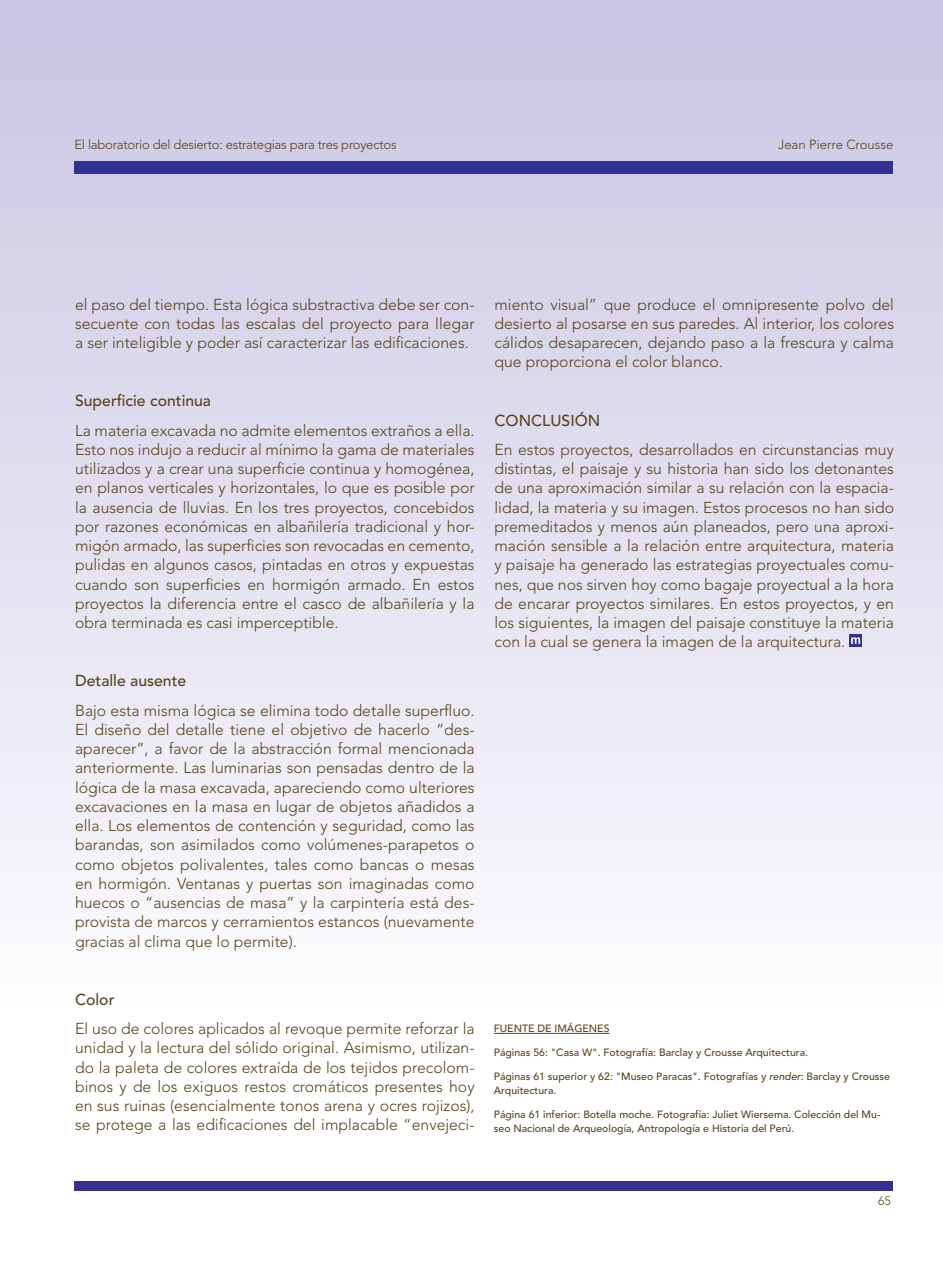
<style>
.page{position:relative;width:943px;height:1265px;background:#fff}
.page>*{position:absolute;margin:0;border:0;box-sizing:border-box;transform-origin:0 0}
.t1{font:300 15.75px/19.2px "Avenir LT Std";color:#574319;text-align:justify}
.t2{font:500 15.75px "Avenir LT Std";color:#574319}
.t3{font:300 13.12px "Avenir LT Std";letter-spacing:-.02em;color:#574319}
.t4{font:300 13.12px "Avenir LT Std";color:#574319}
.t5{font:300 12.25px "Avenir LT Std";color:#574319}
.t6{font:500 10.5px/14px "Avenir LT Std";color:#574319}
.s1{font-style:italic}
</style>
<div class="page">
<div style="left:0;top:0;width:943px;height:1265px;background:linear-gradient(to bottom,#cac6e3,#fff)"></div>
<div style="left:74px;top:1181px;width:819px;height:10px;background:#333092"></div>
<div style="left:74px;top:161px;width:819px;height:12px;background:#333092"></div>
<div style="left:849px;top:634px;width:13px;height:13px;background:#333092"></div>
<svg style="left:851px;top:637px;width:9px;height:7px"></svg>
<hr style="left:494px;top:1033px;width:115px;height:1px;background:#574319">
<p class="t3" style="left:74px;top:137px;width:324px">El laboratorio del desierto: estrategias para tres proyectos</p>
<p class="t4" style="left:778px;top:137px;width:117px">Jean Pierre Crousse</p>
<p class="t1" style="left:75px;top:295px;width:401px">el paso del tiempo. Esta lógica substractiva debe ser con&shy;secuente con todas las escalas del proyecto para llegar a ser inteligible y poder así caracterizar las edificaciones.</p>
<p class="t2" style="left:75px;top:392px;width:137px">Superficie continua</p>
<p class="t1" style="left:75px;top:421px;width:401px">La materia excavada no admite elementos extraños a ella.<br>Esto nos indujo a reducir al mínimo la gama de materiales utilizados y a crear una superficie continua y homogénea, en planos verticales y horizontales, lo que es posible por la ausencia de lluvias. En los tres proyectos, concebidos por razones económicas en albañilería tradicional y hor&shy;migón armado, las superficies son revocadas en cemento, pulidas en algunos casos, pintadas en otros y expuestas cuando son superficies en hormigón armado. En estos proyectos la diferencia entre el casco de albañilería y la obra terminada es casi imperceptible.</p>
<p class="t2" style="left:75px;top:672px;width:113px">Detalle ausente</p>
<p class="t1" style="left:75px;top:701px;width:401px">Bajo esta misma lógica se elimina todo detalle superfluo.<br>El diseño del detalle tiene el objetivo de hacerlo “des&shy;aparecer”, a favor de la abstracción formal mencionada anteriormente. Las luminarias son pensadas dentro de la lógica de la masa excavada, apareciendo como ulteriores excavaciones en la masa en lugar de objetos añadidos a ella. Los elementos de contención y seguridad, como las barandas, son asimilados como volúmenes-parapetos o como objetos polivalentes, tales como bancas o mesas en hormigón. Ventanas y puertas son imaginadas como huecos o “ausencias de masa” y la carpintería está des&shy;provista de marcos y cerramientos estancos (nuevamente gracias al clima que lo permite).</p>
<p class="t1" style="left:494px;top:295px;width:401px">miento visual” que produce el omnipresente polvo del desierto al posarse en sus paredes. Al interior, los colores cálidos desaparecen, dejando paso a la frescura y calma que proporciona el color blanco.</p>
<p class="t2" style="left:494px;top:411px;width:107px">CONCLUSIÓN</p>
<p class="t1" style="left:494px;top:440px;width:401px">En estos proyectos, desarrollados en circunstancias muy distintas, el paisaje y su historia han sido los detonantes de una aproximación similar a su relación con la espacia&shy;lidad, la materia y su imagen. Estos procesos no han sido premeditados y menos aún planeados, pero una aproxi&shy;mación sensible a la relación entre arquitectura, materia y paisaje ha generado las estrategias proyectuales comu&shy;nes, que nos sirven hoy como bagaje proyectual a la hora de encarar proyectos similares. En estos proyectos, y en los siguientes, la imagen del paisaje constituye la materia con la cual se genera la imagen de la arquitectura.</p>
<p class="t2" style="left:75px;top:990px;width:41px">Color</p>
<p class="t1" style="left:75px;top:1019px;width:401px">El uso de colores aplicados al revoque permite reforzar la unidad y la lectura del sólido original. Asimismo, utilizan&shy;do la paleta de colores extraída de los tejidos precolom&shy;binos y de los exiguos restos cromáticos presentes hoy en sus ruinas (esencialmente tonos arena y ocres rojizos), se protege a las edificaciones del implacable “envejeci-</p>
<p class="t6" style="left:494px;top:1022px;width:117px">FUENTE DE IMÁGENES</p>
<p class="t6" style="left:494px;top:1046px;width:316px">Páginas 56: "Casa W". Fotografía: Barclay y Crousse Arquitectura.</p>
<p class="t6" style="left:494px;top:1070px;width:398px">Páginas 61 superior y 62: "Museo Paracas". Fotografías y <span class="s1">render</span>: Barclay y Crousse<br>Arquitectura.</p>
<p class="t6" style="left:494px;top:1108px;width:388px">Página 61 inferior: Botella moche. Fotografía: Juliet Wiersema. Colección del Mu&shy;seo Nacional de Arqueología, Antropología e Historia del Perú.</p>
<p class="t5" style="left:878px;top:1194px;width:14px">65</p>
</div>
